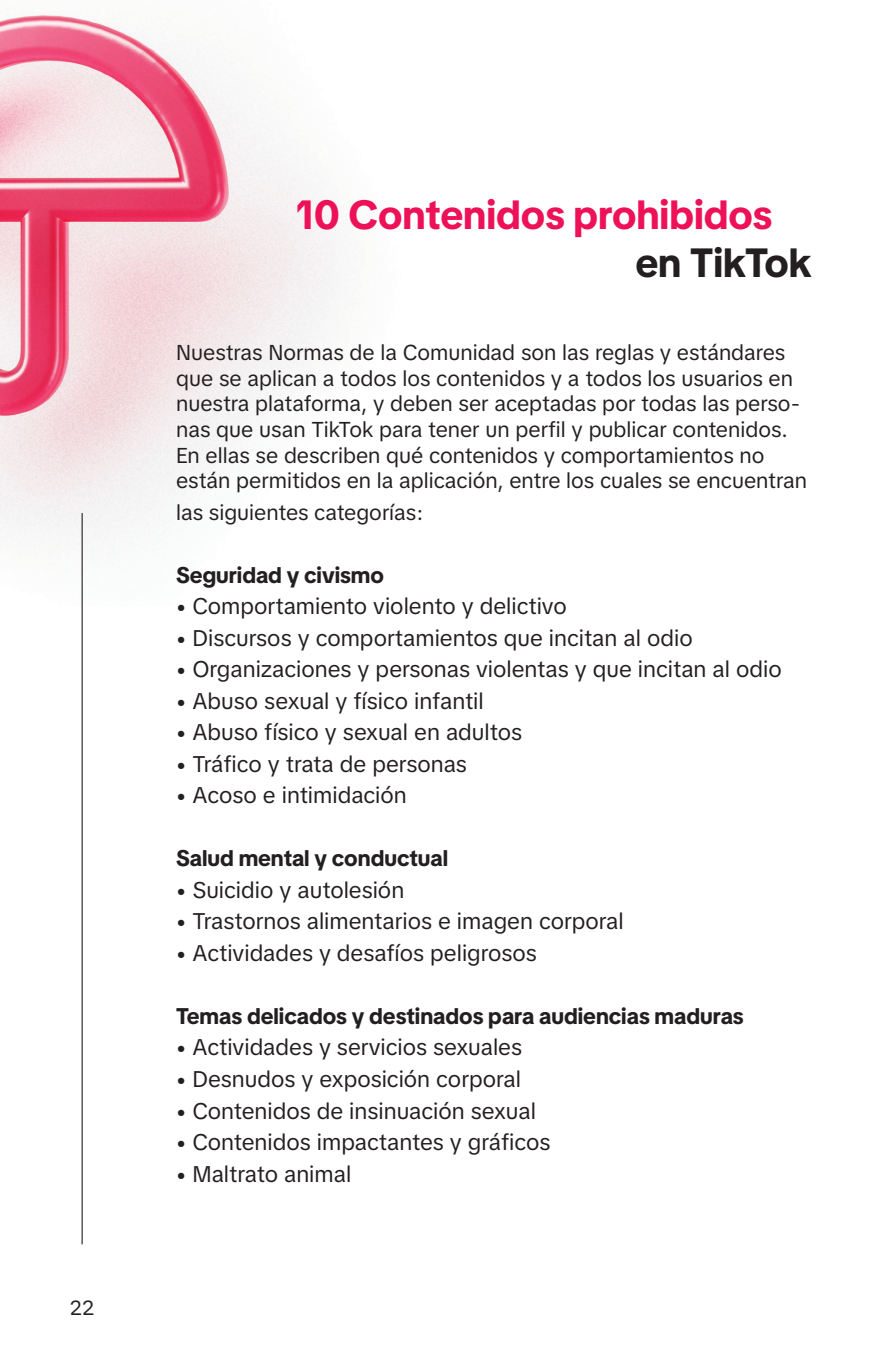
<style>
.page{position:relative;width:893px;height:1372px;background:#fff}
.page>*{position:absolute;margin:0;border:0;box-sizing:border-box;transform-origin:0 0}
.t1{font:700 40.5px "Tik Tok Sans Display";color:#ed1158}
.t2{font:700 40.5px "Tik Tok Sans Display";color:#231f20}
.t3{font:22.5px "Tik Tok Sans Text";color:#231f20}
.t4{font:700 22.5px "Tik Tok Sans Display";color:#231f20}
.t5{font:21.38px/25.7px "Tik Tok Sans Text";color:#231f20}
.t6{font:20.25px "Tik Tok Sans Text";color:#231f20}
</style>
<div class="page">
<img style="left:0;top:15px;width:355px;height:592px">
<hr style="left:82px;top:513px;width:1px;height:731px;background:#231f20">
<p class="t6" style="left:70px;top:1292px;width:26px">22</p>
<p class="t1" style="left:297px;top:186px;width:477px">10 Contenidos prohibidos</p>
<p class="t2" style="left:635px;top:235px;width:178px">en TikTok</p>
<p class="t5" style="left:176px;top:338px;width:632px">Nuestras Normas de la Comunidad son las reglas y estándares que se aplican a todos los contenidos y a todos los usuarios en nuestra plataforma, y deben ser aceptadas por todas las perso&shy;nas que usan TikTok para tener un perfil y publicar contenidos.<br>En ellas se describen qué contenidos y comportamientos no están permitidos en la aplicación, entre los cuales se encuentran</p>
<p class="t5" style="left:176px;top:497px;width:249px">las siguientes categorías:</p>
<p class="t4" style="left:176px;top:559px;width:209px">Seguridad y civismo</p>
<p class="t3" style="left:176px;top:589px;width:392px">• Comportamiento violento y delictivo</p>
<p class="t3" style="left:176px;top:621px;width:518px">• Discursos y comportamientos que incitan al odio</p>
<p class="t3" style="left:176px;top:652px;width:607px">• Organizaciones y personas violentas y que incitan al odio</p>
<p class="t3" style="left:176px;top:684px;width:309px">• Abuso sexual y físico infantil</p>
<p class="t3" style="left:176px;top:715px;width:347px">• Abuso físico y sexual en adultos</p>
<p class="t3" style="left:176px;top:747px;width:292px">• Tráfico y trata de personas</p>
<p class="t3" style="left:176px;top:778px;width:232px">• Acoso e intimidación</p>
<p class="t4" style="left:176px;top:842px;width:274px">Salud mental y conductual</p>
<p class="t3" style="left:176px;top:873px;width:230px">• Suicidio y autolesión</p>
<p class="t3" style="left:176px;top:904px;width:449px">• Trastornos alimentarios e imagen corporal</p>
<p class="t3" style="left:176px;top:936px;width:362px">• Actividades y desafíos peligrosos</p>
<p class="t4" style="left:176px;top:1000px;width:569px">Temas delicados y destinados para audiencias maduras</p>
<p class="t3" style="left:176px;top:1030px;width:347px">• Actividades y servicios sexuales</p>
<p class="t3" style="left:176px;top:1062px;width:346px">• Desnudos y exposición corporal</p>
<p class="t3" style="left:176px;top:1093px;width:361px">• Contenidos de insinuación sexual</p>
<p class="t3" style="left:176px;top:1125px;width:376px">• Contenidos impactantes y gráficos</p>
<p class="t3" style="left:176px;top:1156px;width:177px">• Maltrato animal</p>
</div>
